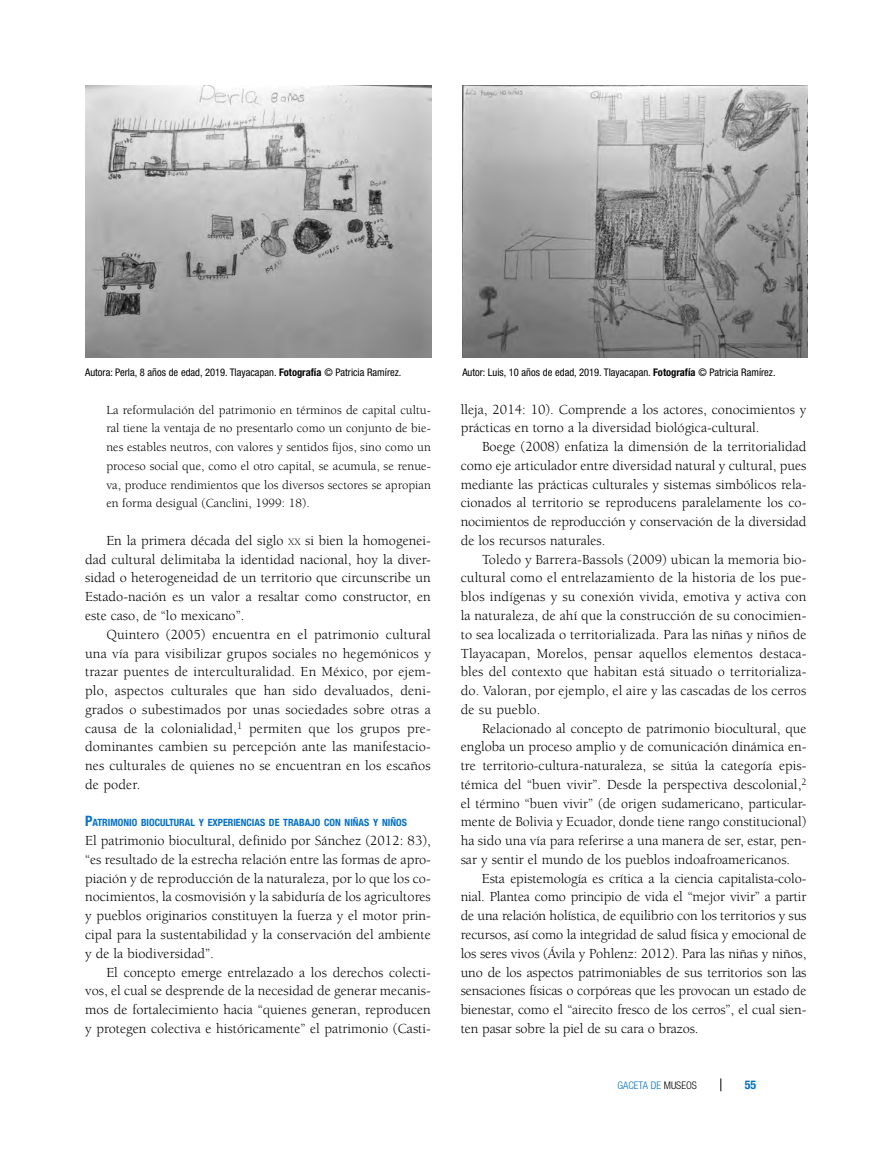
<style>
.page{position:relative;width:881px;height:1149px;background:#fff}
.page>*{position:absolute;margin:0;border:0;box-sizing:border-box;transform-origin:0 0}
.t1{font:14.25px/18.8px "Berkeley Std";color:#000;text-align:justify}
.t2{font:12.75px/18.8px "Berkeley Std";color:#000;text-align:justify}
.t3{font:700 condensed 12px "Helvetica Neue LT Std";color:#0070ce}
.t4{font:condensed 10.5px "Helvetica Neue LT Std";color:#000}
.t5{font:300 condensed 10.5px "Helvetica Neue LT Std";color:#0070ce}
.t6{font:700 condensed 10.05px "Helvetica Neue";color:#0070ce}
.s1{font-weight:700}
.s2{font-size:10.05px}
.s3{font-size:14.25px}
.s4{color:#000}
</style>
<div class="page">
<svg style="left:720px;top:1078px;width:1px;height:12px"></svg>
<img style="left:462px;top:85px;width:344px;height:272px">
<img style="left:85px;top:85px;width:346px;height:272px">
<p class="t4" style="left:85px;top:366px;width:318px">Autora: Perla, 8 años de edad, 2019. Tlayacapan. <span class="s1">Fotografía</span> © Patricia Ramírez.</p>
<p class="t4" style="left:462px;top:366px;width:314px">Autor: Luis, 10 años de edad, 2019. Tlayacapan. <span class="s1">Fotografía</span> © Patricia Ramírez.</p>
<p class="t2" style="left:106px;top:400px;width:326px">La reformulación del patrimonio en términos de capital cultu&shy;ral tiene la ventaja de no presentarlo como un conjunto de bie&shy;nes estables neutros, con valores y sentidos fijos, sino como un proceso social que, como el otro capital, se acumula, se renue&shy;va, produce rendimientos que los diversos sectores se apropian en forma desigual (Canclini, 1999: 18).</p>
<p class="t1" style="left:85px;top:531px;width:347px;text-indent:21px">En la primera década del siglo <span class="s2">xx</span> si bien la homogenei&shy;dad cultural delimitaba la identidad nacional, hoy la diver&shy;sidad o heterogeneidad de un territorio que circunscribe un Estado-nación es un valor a resaltar como constructor, en este caso, de “lo mexicano”.</p>
<p class="t1" style="left:85px;top:625px;width:347px;text-indent:21px">Quintero (2005) encuentra en el patrimonio cultural una vía para visibilizar grupos sociales no hegemónicos y trazar puentes de interculturalidad. En México, por ejem&shy;plo, aspectos culturales que han sido devaluados, deni&shy;grados o subestimados por unas sociedades sobre otras a causa de la colonialidad,<sup>1</sup> permiten que los grupos pre&shy;dominantes cambien su percepción ante las manifestacio&shy;nes culturales de quienes no se encuentran en los escaños de poder.</p>
<p class="t6" style="left:85px;top:814px;width:323px"><span class="s3">P</span>ATRIMONIO BIOCULTURAL Y EXPERIENCIAS DE TRABAJO CON NIÑAS Y NIÑOS</p>
<p class="t1" style="left:85px;top:831px;width:347px">El patrimonio biocultural, definido por Sánchez (2012: 83), “es resultado de la estrecha relación entre las formas de apro&shy;piación y de reproducción de la naturaleza, por lo que los co&shy;nocimientos, la cosmovisión y la sabiduría de los agricultores y pueblos originarios constituyen la fuerza y el motor prin&shy;cipal para la sustentabilidad y la conservación del ambiente y de la biodiversidad”.</p>
<p class="t1" style="left:85px;top:962px;width:347px;text-indent:21px">El concepto emerge entrelazado a los derechos colecti&shy;vos, el cual se desprende de la necesidad de generar mecanis&shy;mos de fortalecimiento hacia “quienes generan, reproducen y protegen colectiva e históricamente” el patrimonio (Casti-</p>
<p class="t1" style="left:460px;top:400px;width:347px">lleja, 2014: 10). Comprende a los actores, conocimientos y prácticas en torno a la diversidad biológica-cultural.</p>
<p class="t1" style="left:460px;top:437px;width:347px;text-indent:21px">Boege (2008) enfatiza la dimensión de la territorialidad como eje articulador entre diversidad natural y cultural, pues mediante las prácticas culturales y sistemas simbólicos rela&shy;cionados al territorio se reproducens paralelamente los co&shy;nocimientos de reproducción y conservación de la diversidad de los recursos naturales.</p>
<p class="t1" style="left:460px;top:550px;width:347px;text-indent:21px">Toledo y Barrera-Bassols (2009) ubican la memoria bio&shy;cultural como el entrelazamiento de la historia de los pue&shy;blos indígenas y su conexión vivida, emotiva y activa con la naturaleza, de ahí que la construcción de su conocimien&shy;to sea localizada o territorializada. Para las niñas y niños de Tlayacapan, Morelos, pensar aquellos elementos destaca&shy;bles del contexto que habitan está situado o territorializa&shy;do. Valoran, por ejemplo, el aire y las cascadas de los cerros de su pueblo.</p>
<p class="t1" style="left:460px;top:718px;width:347px;text-indent:21px">Relacionado al concepto de patrimonio biocultural, que engloba un proceso amplio y de comunicación dinámica en&shy;tre territorio-cultura-naturaleza, se sitúa la categoría epis&shy;témica del “buen vivir”. Desde la perspectiva descolonial,<sup>2 </sup>el término “buen vivir” (de origen sudamericano, particular&shy;mente de Bolivia y Ecuador, donde tiene rango constitucional) ha sido una vía para referirse a una manera de ser, estar, pen&shy;sar y sentir el mundo de los pueblos indoafroamericanos.</p>
<p class="t1" style="left:460px;top:868px;width:347px;text-indent:21px">Esta epistemología es crítica a la ciencia capitalista-colo&shy;nial. Plantea como principio de vida el “mejor vivir” a partir de una relación holística, de equilibrio con los territorios y sus recursos, así como la integridad de salud física y emocional de los seres vivos (Ávila y Pohlenz: 2012). Para las niñas y niños, uno de los aspectos patrimoniables de sus territorios son las sensaciones físicas o corpóreas que les provocan un estado de bienestar, como el “airecito fresco de los cerros”, el cual sien&shy;ten pasar sobre la piel de su cara o brazos.</p>
<p class="t5" style="left:617px;top:1078px;width:81px">GACETA DE <span class="s4">MUSEOS</span></p>
<p class="t3" style="left:744px;top:1077px;width:13px">55</p>
</div>
